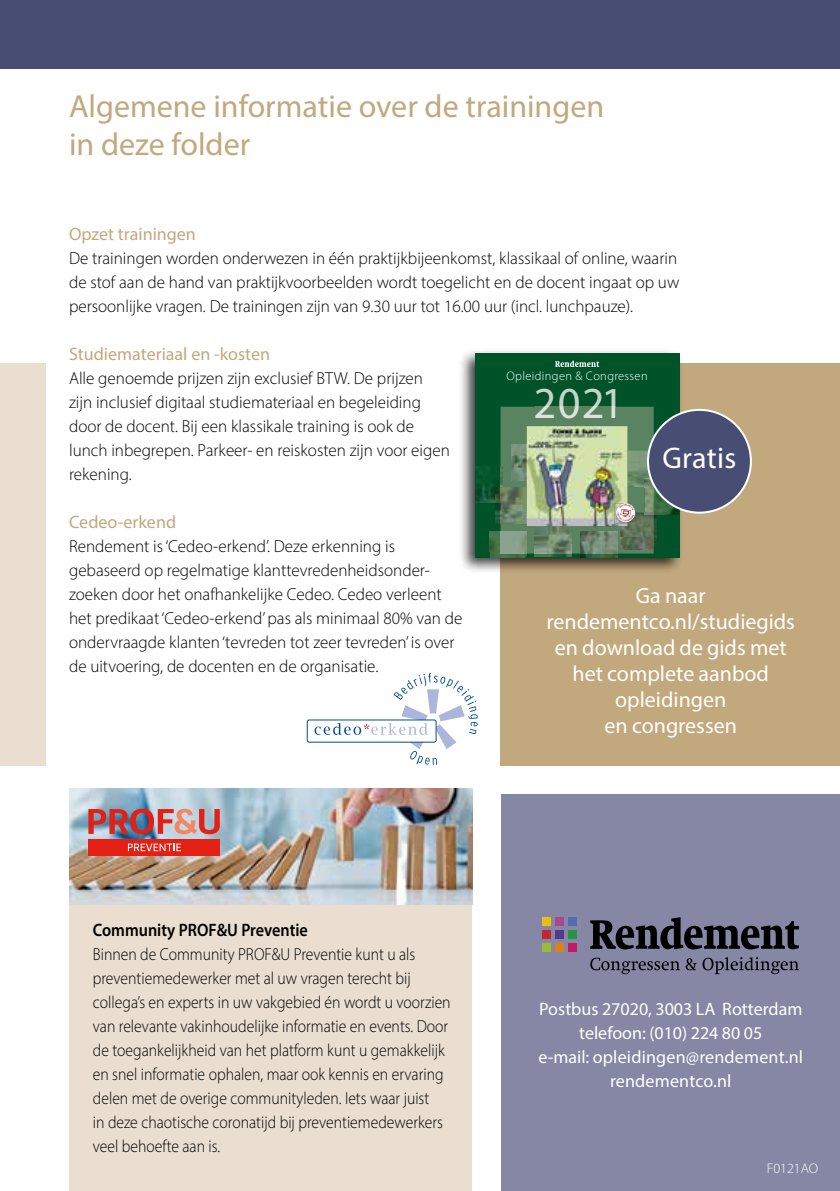
<style>
.page{position:relative;width:840px;height:1191px;background:#fff}
.page>*{position:absolute;margin:0;border:0;box-sizing:border-box;transform-origin:0 0}
.t1{font:44.4px "Myriad Pro";color:#c8d3c7}
.t2{font:32px/38px "Myriad Pro";color:#c2a87d}
.t3{font:30px "Myriad Pro";letter-spacing:.01em;color:#fff}
.t4{font:22px/26px "Myriad Pro";color:#fff;text-align:center}
.t5{font:18px/24px "Myriad Pro";color:#fff;text-align:center}
.t6{font:18px "Myriad Pro";color:#c2a87d}
.t7{font:600 18px "Myriad Pro";color:#000;scale:.9 1}
.t8{font:300 17.4px/24px "Myriad Pro";color:#000}
.t9{font:300 17.4px/24px "Myriad Pro";color:#000;scale:.9 1}
.t10{font:300 14px "Myriad Pro";color:#fff}
.t11{font:300 12.4px "Myriad Pro";letter-spacing:.03em;color:#fff}
</style>
<div class="page">
<div style="left:500px;top:363px;width:339px;height:402px;background:#c2a87d"></div>
<div style="left:0;top:363px;width:45px;height:402px;background:#e9decf"></div>
<div style="left:501px;top:794px;width:338px;height:397px;background:#8587a4"></div>
<div style="left:0;top:0;width:839px;height:68px;background:#484e73"></div>
<svg style="left:590px;top:917px;width:208px;height:32px"></svg>
<div style="left:542px;top:943px;width:9px;height:9px;background:#9abc38"></div>
<div style="left:555px;top:943px;width:9px;height:9px;background:#d88318"></div>
<div style="left:568px;top:943px;width:9px;height:9px;background:#c51963"></div>
<div style="left:542px;top:917px;width:9px;height:9px;background:#ecbd17"></div>
<div style="left:555px;top:917px;width:9px;height:9px;background:#ab468f"></div>
<div style="left:568px;top:917px;width:9px;height:9px;background:#526eb2"></div>
<div style="left:542px;top:930px;width:9px;height:8px;background:#c5252b"></div>
<div style="left:555px;top:930px;width:9px;height:8px;background:#4f3d8c"></div>
<div style="left:568px;top:930px;width:9px;height:8px;background:#269447"></div>
<svg style="left:590px;top:957px;width:89px;height:17px"></svg>
<svg style="left:685px;top:958px;width:11px;height:12px"></svg>
<svg style="left:702px;top:957px;width:96px;height:17px"></svg>
<div style="left:458px;top:348px;width:226px;height:226px;background:#000;opacity:.75"></div>
<div style="left:474px;top:354px;width:205px;height:204px;background:#005328"></div>
<svg style="left:555px;top:361px;width:44px;height:6px"></svg>
<img style="left:474px;top:466px;width:15px;height:37px">
<img style="left:656px;top:491px;width:23px;height:24px">
<img style="left:489px;top:407px;width:167px;height:151px">
<div style="left:647px;top:410px;width:103px;height:102px;background:#484e73;border-radius:50%"></div>
<div style="left:646px;top:409px;width:105px;height:104px;border:2px solid #fff;border-radius:50%"></div>
<div style="left:69px;top:788px;width:402px;height:403px;background:#e9decf"></div>
<div style="left:307px;top:720px;width:129px;height:22px;border:1px solid #004a93;border-radius:2px"></div>
<svg style="left:314px;top:673px;width:163px;height:92px"></svg>
<img style="left:69px;top:788px;width:402px;height:116px">
<svg style="left:88px;top:808px;width:132px;height:26px;background:#bb7478"></svg>
<div style="left:88px;top:839px;width:132px;height:16px;background:#e41f14"></div>
<svg style="left:128px;top:843px;width:53px;height:8px"></svg>
<h2 class="t2" style="left:69px;top:86px;width:536px">Algemene informatie over de trainingen in deze folder</h2>
<p class="t6" style="left:69px;top:223px;width:128px">Opzet trainingen</p>
<p class="t8" style="left:69px;top:246px;width:611px;text-align:justify">De trainingen worden onderwezen in één praktijkbijeenkomst, klassikaal of online, waarin de stof aan de hand van praktijkvoorbeelden wordt toegelicht en de docent ingaat op uw persoonlijke vragen. De trainingen zijn van 9.30 uur tot 16.00 uur (incl. lunchpauze).</p>
<p class="t6" style="left:69px;top:343px;width:202px">Studiemateriaal en -kosten</p>
<p class="t8" style="left:69px;top:366px;width:382px">Alle genoemde prijzen zijn exclusief BTW. De prijzen zijn inclusief digitaal studiemateriaal en begeleiding door de docent. Bij een klassikale training is ook de lunch inbegrepen. Parkeer- en reiskosten zijn voor eigen rekening.</p>
<p class="t6" style="left:69px;top:511px;width:109px">Cedeo-erkend</p>
<p class="t8" style="left:69px;top:534px;width:394px">Rendement is ‘Cedeo-erkend’. Deze erkenning is gebaseerd op regelmatige klanttevredenheidsonder&shy;zoeken door het onafhankelijke Cedeo. Cedeo verleent het predikaat ‘Cedeo-erkend’ pas als minimaal 80% van de ondervraagde klanten ‘tevreden tot zeer tevreden’ is over de uitvoering, de docenten en de organisatie.</p>
<p class="t11" style="left:506px;top:369px;width:142px">Opleidingen &amp; Congressen</p>
<h1 class="t1" style="left:533px;top:376px;width:92px">2021</h1>
<h3 class="t3" style="left:662px;top:440px;width:75px">Gratis</h3>
<p class="t4" style="left:546px;top:582px;width:250px">Ga naar rendementco.nl/studiegids en download de gids met het complete aanbod opleidingen<br>en congressen</p>
<p class="t7" style="left:93px;top:919px;width:240px">Community PROF&amp;U Preventie</p>
<p class="t9" style="left:93px;top:942px;width:399px">Binnen de Community PROF&amp;U Preventie kunt u als preventiemedewerker met al uw vragen terecht bij collega’s en experts in uw vakgebied én wordt u voorzien van relevante vakinhoudelijke informatie en events. Door de toegankelijkheid van het platform kunt u gemakkelijk en snel informatie ophalen, maar ook kennis en ervaring delen met de overige communityleden. Iets waar juist<br>in deze chaotische coronatijd bij preventiemedewerkers veel behoefte aan is.</p>
<p class="t5" style="left:538px;top:996px;width:266px">Postbus 27020, 3003 LA Rotterdam telefoon: (010) 224 80 05<br>e-mail: opleidingen@rendement.nl rendementco.nl</p>
<p class="t10" style="left:766px;top:1159px;width:53px">F0121AO</p>
</div>
